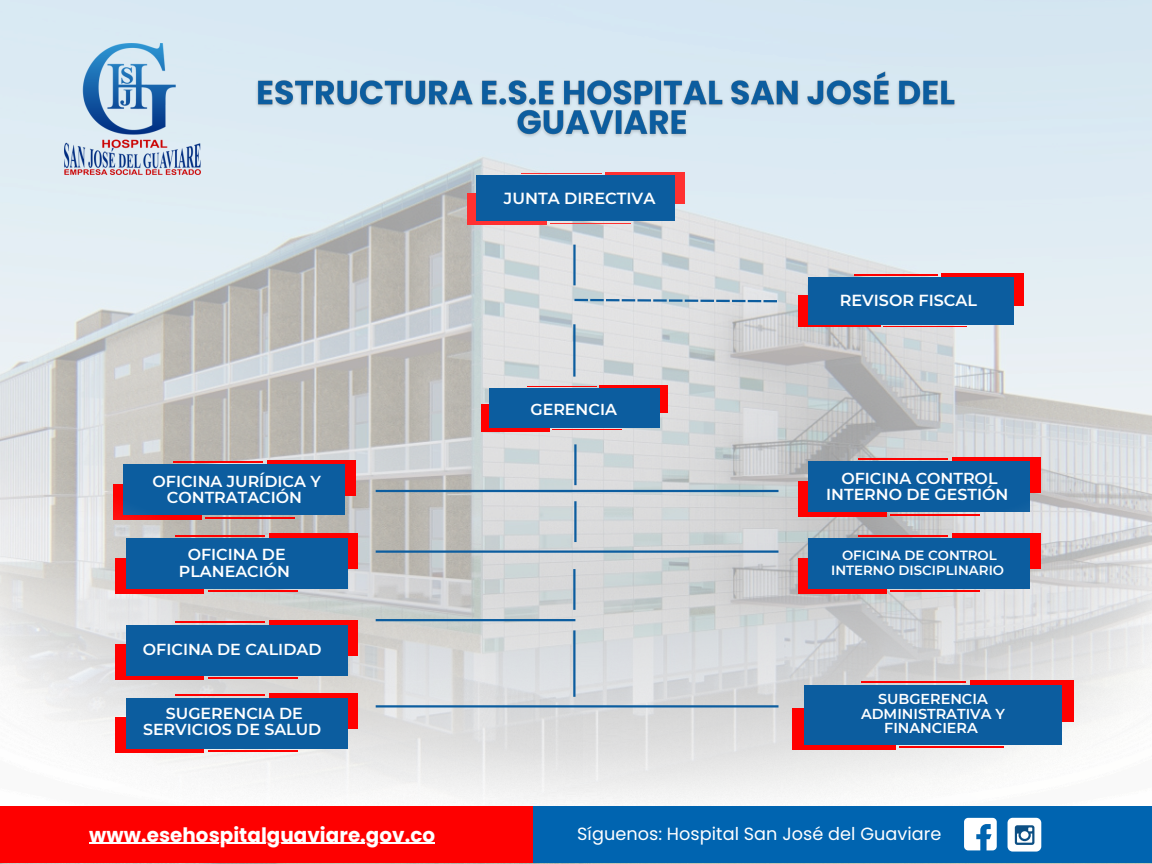
<style>
.page{position:relative;width:1152px;height:864px;background:#fff}
.page>*{position:absolute;margin:0;border:0;box-sizing:border-box;transform-origin:0 0}
.t1{font:700 19.8px "Poppins";letter-spacing:.005em;color:#fff}
.t2{font:17.7px "Poppins";letter-spacing:.005em;color:#fff}
.t3{font:600 16.05px "Montserrat";color:#fff}
.t4{font:600 15.9px/16.5px "Montserrat";color:#fff;text-align:center}
.t5{font:600 14.4px/14.7px "Montserrat";color:#fff;text-align:center}
.t6{font:600 13.35px/14.4px "Montserrat";color:#fff;text-align:center}
</style>
<div class="page">
<img style="left:0;top:0;width:1152px;height:864px">
<div style="left:467px;top:194px;width:80px;height:31px;background:#ff3131"></div>
<div style="left:605px;top:172px;width:79px;height:31px;background:linear-gradient(to right,#ff3131,#ff3131)"></div>
<div style="left:477px;top:176px;width:198px;height:45px;background:#0c5d9f"></div>
<hr style="left:521px;top:173px;width:80px;height:1px;background:#ff3131">
<hr style="left:550px;top:223px;width:80px;height:1px;background:#ff3131">
<div style="left:481px;top:404px;width:68px;height:27px;background:#f00"></div>
<div style="left:599px;top:385px;width:69px;height:28px;background:linear-gradient(to right,#f00,#f00)"></div>
<div style="left:489px;top:389px;width:171px;height:39px;background:#0c5d9f"></div>
<hr style="left:527px;top:386px;width:69px;height:1px;background:#f00">
<hr style="left:552px;top:429px;width:69px;height:1px;background:#f00">
<div style="left:267px;top:460px;width:89px;height:36px;background:#f00"></div>
<hr style="left:173px;top:461px;width:90px;height:1px;background:#f00">
<hr style="left:574px;top:444px;width:3px;height:41px;background:#0c5d9f">
<svg style="left:952px;top:457px;width:89px;height:35px"></svg>
<hr style="left:858px;top:458px;width:90px;height:1px;background:#f00">
<img style="left:0;top:462px;width:1152px;height:345px">
<hr style="left:376px;top:550px;width:402px;height:3px;background:#0c5d9f">
<div style="left:798px;top:558px;width:89px;height:35px;background:#f00"></div>
<div style="left:952px;top:534px;width:89px;height:35px;background:#f00"></div>
<div style="left:808px;top:538px;width:222px;height:51px;background:#0c5d9f"></div>
<hr style="left:858px;top:535px;width:90px;height:1px;background:#f00">
<hr style="left:890px;top:591px;width:90px;height:1px;background:#f00">
<div style="left:115px;top:558px;width:89px;height:35px;background:#f00"></div>
<div style="left:269px;top:534px;width:89px;height:35px;background:#f00"></div>
<div style="left:126px;top:538px;width:221px;height:51px;background:#0c5d9f"></div>
<hr style="left:175px;top:535px;width:90px;height:1px;background:#f00">
<hr style="left:208px;top:591px;width:89px;height:1px;background:#f00">
<hr style="left:573px;top:324px;width:3px;height:53px;background:#0c5d9f">
<hr style="left:573px;top:569px;width:3px;height:41px;background:#0c5d9f">
<hr style="left:376px;top:619px;width:199px;height:2px;background:#0c5d9f">
<div style="left:115px;top:645px;width:89px;height:35px;background:#f00"></div>
<div style="left:269px;top:620px;width:89px;height:36px;background:#f00"></div>
<div style="left:126px;top:625px;width:221px;height:50px;background:#0c5d9f"></div>
<hr style="left:175px;top:622px;width:90px;height:1px;background:#f00">
<hr style="left:208px;top:677px;width:89px;height:2px;background:#f00">
<hr style="left:376px;top:705px;width:402px;height:3px;background:#0c5d9f">
<div style="left:115px;top:718px;width:89px;height:35px;background:#f00"></div>
<div style="left:269px;top:693px;width:89px;height:36px;background:#f00"></div>
<div style="left:126px;top:698px;width:221px;height:51px;background:#0c5d9f"></div>
<hr style="left:175px;top:695px;width:90px;height:1px;background:#f00">
<hr style="left:208px;top:751px;width:89px;height:1px;background:#f00">
<div style="left:792px;top:708px;width:103px;height:41px;background:#f00"></div>
<div style="left:970px;top:680px;width:103px;height:41px;background:#f00"></div>
<div style="left:804px;top:685px;width:257px;height:59px;background:#0c5d9f"></div>
<hr style="left:862px;top:682px;width:104px;height:1px;background:#f00">
<hr style="left:899px;top:746px;width:104px;height:2px;background:#f00">
<hr style="left:573px;top:630px;width:3px;height:67px;background:#0c5d9f">
<div style="left:0;top:807px;width:568px;height:56px;background:#fe0000"></div>
<div style="left:533px;top:807px;width:619px;height:56px;background:#0064b0"></div>
<div style="left:1008px;top:818px;width:33px;height:34px;background:#fff;border-radius:5px"></div>
<svg style="left:1015px;top:825px;width:19px;height:20px"></svg>
<hr style="left:89px;top:843px;width:346px;height:1px;background:#fff">
<svg style="left:964px;top:818px;width:33px;height:32px"></svg>
<img style="left:65px;top:43px;width:136px;height:132px">
<div style="left:798px;top:295px;width:83px;height:32px;background:linear-gradient(to right,#f00,#f00)"></div>
<div style="left:941px;top:274px;width:82px;height:32px;background:#f00"></div>
<div style="left:808px;top:277px;width:205px;height:47px;background:#0c5d9f"></div>
<hr style="left:854px;top:274px;width:83px;height:1px;background:#f00">
<hr style="left:884px;top:326px;width:83px;height:1px;background:#f00">
<img style="left:251px;top:67px;width:711px;height:80px">
<svg style="left:574px;top:299px;width:61px;height:2px"></svg>
<hr style="left:637px;top:299px;width:14px;height:3px;background:#0c5d9f">
<hr style="left:653px;top:299px;width:14px;height:3px;background:#0c5d9f">
<svg style="left:669px;top:299px;width:108px;height:3px"></svg>
<hr style="left:573px;top:245px;width:3px;height:40px;background:#0c5d9f">
<p class="t4" style="left:153px;top:473px;width:170px">OFICINA JURÍDICA Y<br>CONTRATACIÓN</p>
<h3 class="t3" style="left:504px;top:188px;width:153px">JUNTA DIRECTIVA</h3>
<p class="t4" style="left:530px;top:401px;width:88px">GERENCIA</p>
<p class="t3" style="left:840px;top:290px;width:139px">REVISOR FISCAL</p>
<p class="t4" style="left:826px;top:470px;width:184px">OFICINA CONTROL<br>INTERNO DE GESTIÓN</p>
<p class="t4" style="left:179px;top:546px;width:113px">OFICINA DE<br>PLANEACIÓN</p>
<h3 class="t6" style="left:831px;top:548px;width:175px">OFICINA DE CONTROL<br>INTERNO DISCIPLINARIO</h3>
<p class="t4" style="left:143px;top:641px;width:180px">OFICINA DE CALIDAD</p>
<h5 class="t4" style="left:143px;top:705px;width:180px">SUGERENCIA DE<br>SERVICIOS DE SALUD</h5>
<p class="t5" style="left:861px;top:691px;width:145px">SUBGERENCIA<br>ADMINISTRATIVA Y<br>FINANCIERA</p>
<p class="t1" style="left:89px;top:821px;width:347px">www.esehospitalguaviare.gov.co</p>
<p class="t2" style="left:577px;top:821px;width:366px">Síguenos: Hospital San José del Guaviare</p>
</div>
